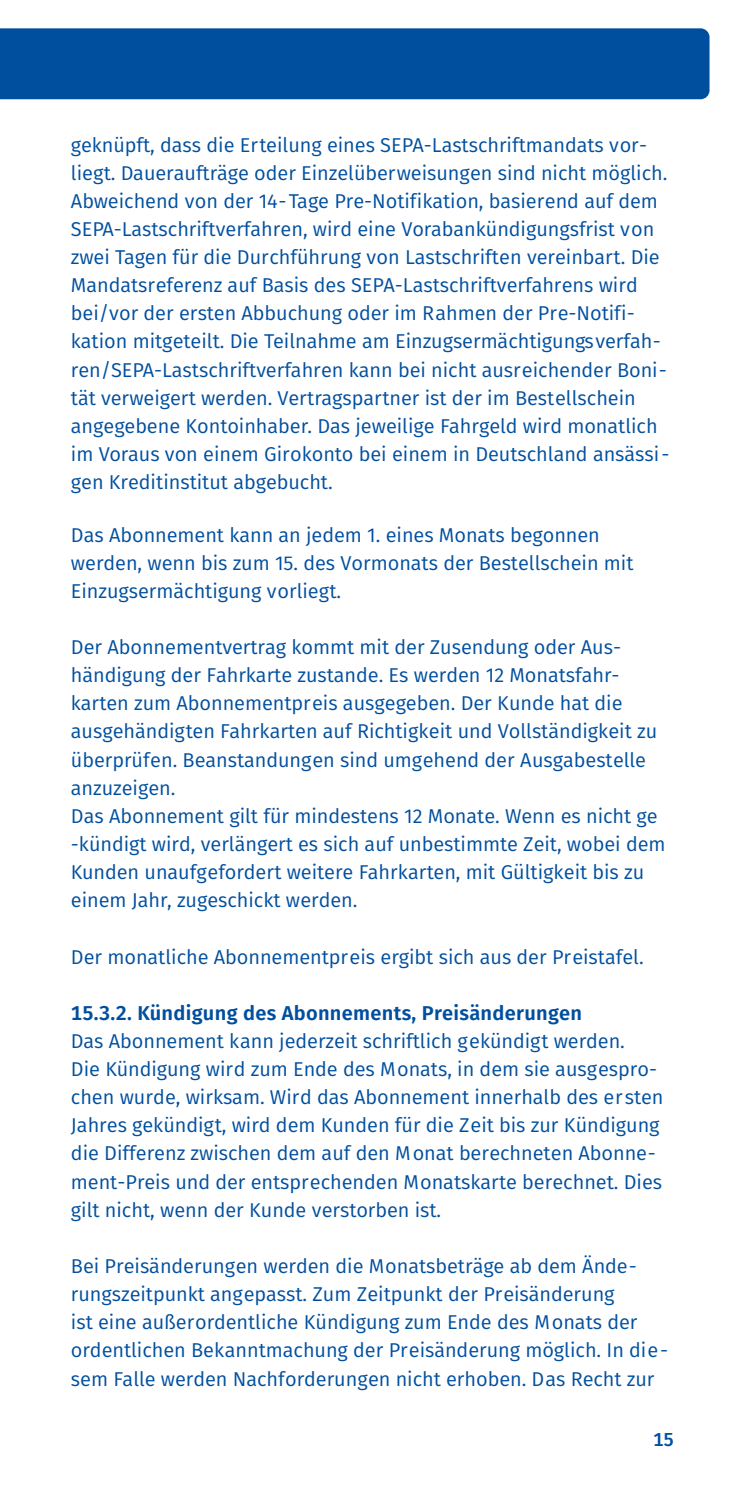
<style>
.page{position:relative;width:745px;height:1489px;background:#fff}
.page>*{position:absolute;margin:0;border:0;box-sizing:border-box;transform-origin:0 0}
.t1{font:20px/28px "Fira Sans";color:#004f9f}
.t2{font:600 20px "Fira Sans";letter-spacing:.015em;color:#004f9f}
.t3{font:500 18.75px "Fira Sans";color:#004f9f}
</style>
<div class="page">
<div style="left:0;top:28px;width:709px;height:71px;background:#004f9f"></div>
<p class="t1" style="left:71px;top:130px;width:599px">geknüpft, dass die Erteilung eines SEPA-Lastschriftmandats vor&shy;liegt. Daueraufträge oder Einzelüberweisungen sind nicht möglich.<br>Abweichend von der 14-Tage Pre-Notifikation, basierend auf dem SEPA-Lastschriftverfahren, wird eine Vorabankündigungsfrist von zwei Tagen für die Durchführung von Lastschriften vereinbart. Die Mandatsreferenz auf Basis des SEPA-Lastschriftverfahrens wird bei/vor der ersten Abbuchung oder im Rahmen der Pre-Notifi&shy;kation mitgeteilt. Die Teilnahme am Einzugsermächtigungsverfah&shy;ren/SEPA-Lastschriftverfahren kann bei nicht ausreichender Boni&shy;tät verweigert werden. Vertragspartner ist der im Bestellschein angegebene Kontoinhaber. Das jeweilige Fahrgeld wird monatlich im Voraus von einem Girokonto bei einem in Deutschland ansässi - gen Kreditinstitut abgebucht.</p>
<p class="t1" style="left:71px;top:520px;width:563px">Das Abonnement kann an jedem 1. eines Monats begonnen werden, wenn bis zum 15. des Vormonats der Bestellschein mit<br>Einzugsermächtigung vorliegt.</p>
<p class="t1" style="left:71px;top:632px;width:595px">Der Abonnementvertrag kommt mit der Zusendung oder Aus&shy;händigung der Fahrkarte zustande. Es werden 12 Monatsfahr&shy;karten zum Abonnementpreis ausgegeben. Der Kunde hat die ausgehändigten Fahrkarten auf Richtigkeit und Vollständigkeit zu überprüfen. Beanstandungen sind umgehend der Ausgabestelle anzuzeigen.<br>Das Abonnement gilt für mindestens 12 Monate. Wenn es nicht ge -kündigt wird, verlängert es sich auf unbestimmte Zeit, wobei dem Kunden unaufgefordert weitere Fahrkarten, mit Gültigkeit bis zu einem Jahr, zugeschickt werden.</p>
<p class="t1" style="left:71px;top:942px;width:574px">Der monatliche Abonnementpreis ergibt sich aus der Preistafel.</p>
<p class="t2" style="left:71px;top:996px;width:512px">15.3.2. Kündigung des Abonnements, Preisänderungen</p>
<p class="t1" style="left:71px;top:1026px;width:593px">Das Abonnement kann jederzeit schriftlich gekündigt werden.<br>Die Kündigung wird zum Ende des Monats, in dem sie ausgespro&shy;chen wurde, wirksam. Wird das Abonnement innerhalb des ersten Jahres gekündigt, wird dem Kunden für die Zeit bis zur Kündigung die Differenz zwischen dem auf den Monat berechneten Abonne&shy;ment-Preis und der entsprechenden Monatskarte berechnet. Dies gilt nicht, wenn der Kunde verstorben ist.</p>
<p class="t1" style="left:71px;top:1251px;width:598px">Bei Preisänderungen werden die Monatsbeträge ab dem Ände&shy;rungszeitpunkt angepasst. Zum Zeitpunkt der Preisänderung<br>ist eine außerordentliche Kündigung zum Ende des Monats der ordentlichen Bekanntmachung der Preisänderung möglich. In die&shy;sem Falle werden Nachforderungen nicht erhoben. Das Recht zur</p>
<p class="t3" style="left:652px;top:1423px;width:23px">15</p>
</div>
